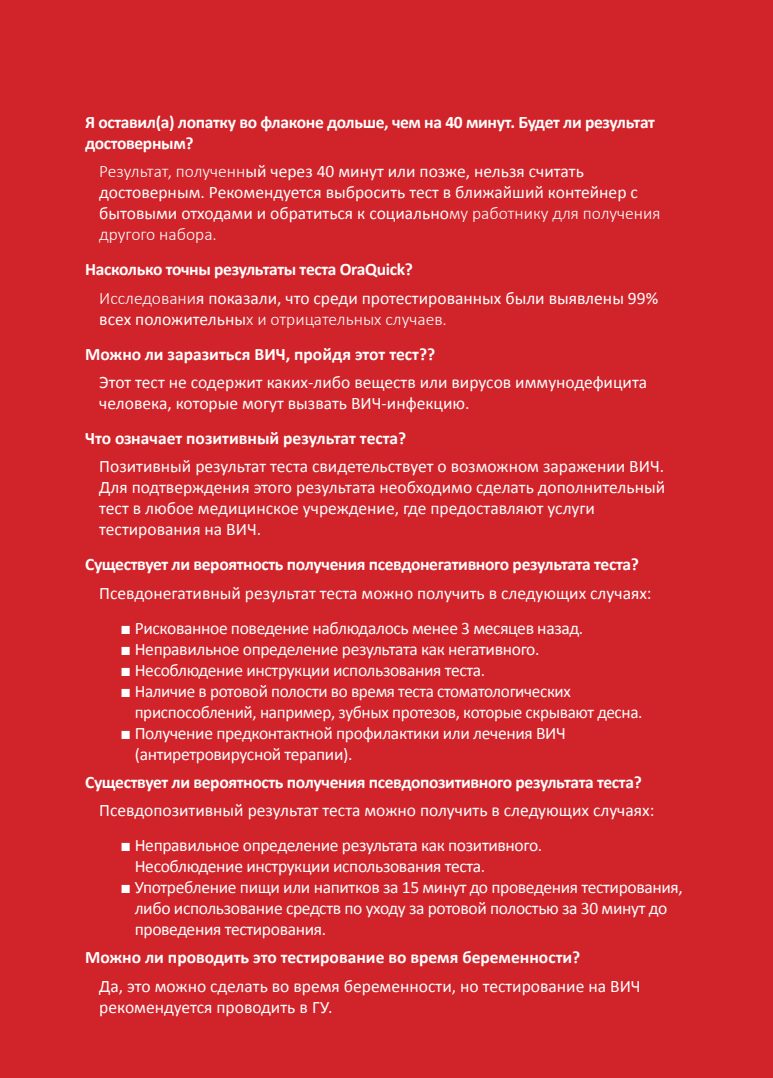
<style>
.page{position:relative;width:773px;height:1078px;background:#fff}
.page>*{position:absolute;margin:0;border:0;box-sizing:border-box;transform-origin:0 0}
.t1{font:17.5px/21px "Calibri";letter-spacing:-.01em;color:#fff}
.t2{font:700 17.5px/21px "Calibri";letter-spacing:-.02em;color:#fff}
.t3{font:700 17.5px "Calibri";color:#fff}
.s1{font-weight:300}
.s2{font-family:"Arial"}
</style>
<div class="page">
<div style="left:14px;top:0;width:758px;height:1077px;background:#d1232a"></div>
<div style="left:0;top:0;width:14px;height:1077px;background:#d1232a"></div>
<p class="t2" style="left:85px;top:112px;width:571px">Я оставил(а) лопатку во флаконе дольше, чем на 40 минут. Будет ли результат достоверным?</p>
<p class="t1" style="left:99px;top:161px;width:562px"><span class="s1">Результат, полученн</span>ый через 40 минут или позже, нельзя считать достоверным. Рекомендуется выбросить тест в ближайший контейнер с бытовыми отходами и обратиться к социально<span class="s1">му работнику для получения другого набора.</span></p>
<p class="t2" style="left:85px;top:259px;width:329px">Насколько точны результаты теста OraQuick?</p>
<p class="t1" style="left:99px;top:287px;width:560px"><span class="s1">Исследовани</span>я показали, что среди протестированных были выявлены 99% всех положительны<span class="s1">х и отрицательных случаев.</span></p>
<p class="t3" style="left:85px;top:342px;width:351px">Можно ли заразиться ВИЧ, пройдя этот тест??</p>
<p class="t1" style="left:99px;top:371px;width:549px">Этот тест не содержит каких-либо веществ или вирусов иммунодефицита человека, которые могут вызвать ВИЧ-инфекцию.</p>
<p class="t3" style="left:85px;top:427px;width:323px">Что означает позитивный результат теста?</p>
<p class="t1" style="left:99px;top:456px;width:567px">Позитивный результат теста свидетельствует о возможном заражении ВИЧ.<br>Для подтверждения этого результата необходимо сделать дополнительный тест в любое медицинское учреждение, где предоставляют услуги тестирования на ВИЧ.</p>
<p class="t2" style="left:85px;top:554px;width:555px">Существует ли вероятность получения псевдонегативного результата теста?</p>
<p class="t1" style="left:99px;top:582px;width:553px">Псевдонегативный результат теста можно получить в следующих случаях:</p>
<p class="t1" style="left:120px;top:617px;width:464px"><span class="s2">■</span> Рискованное поведение наблюдалось менее 3 месяцев назад.</p>
<p class="t1" style="left:120px;top:638px;width:420px"><span class="s2">■</span> Неправильное определение результата как негативного.</p>
<p class="t1" style="left:120px;top:659px;width:366px"><span class="s2">■</span> Несоблюдение инструкции использования теста.</p>
<p class="t1" style="left:135px;top:680px;width:509px;text-indent:-14px"><span class="s2">■</span> Наличие в ротовой полости во время теста стоматологических приспособлений, например, зубных протезов, которые скрывают десна.</p>
<p class="t1" style="left:135px;top:722px;width:432px;text-indent:-14px"><span class="s2">■</span> Получение предконтактной профилактики или лечения ВИЧ (антиретровирусной терапии).</p>
<p class="t2" style="left:85px;top:771px;width:558px">Существует ли вероятность получения псевдопозитивного результата теста?</p>
<p class="t1" style="left:99px;top:799px;width:556px">Псевдопозитивный результат теста можно получить в следующих случаях:</p>
<p class="t1" style="left:135px;top:834px;width:409px;text-indent:-14px"><span class="s2">■</span> Неправильное определение результата как позитивного.<br>Несоблюдение инструкции использования теста.</p>
<p class="t1" style="left:135px;top:876px;width:549px;text-indent:-14px"><span class="s2">■</span> Употребление пищи или напитков за 15 минут до проведения тестирования, либо использование средств по уходу за ротовой полостью за 30 минут до проведения тестирования.</p>
<p class="t3" style="left:85px;top:946px;width:496px">Можно ли проводить это тестирование во время беременности?</p>
<p class="t1" style="left:99px;top:974px;width:542px">Да, это можно сделать во время беременности, но тестирование на ВИЧ рекомендуется проводить в ГУ.</p>
</div>
